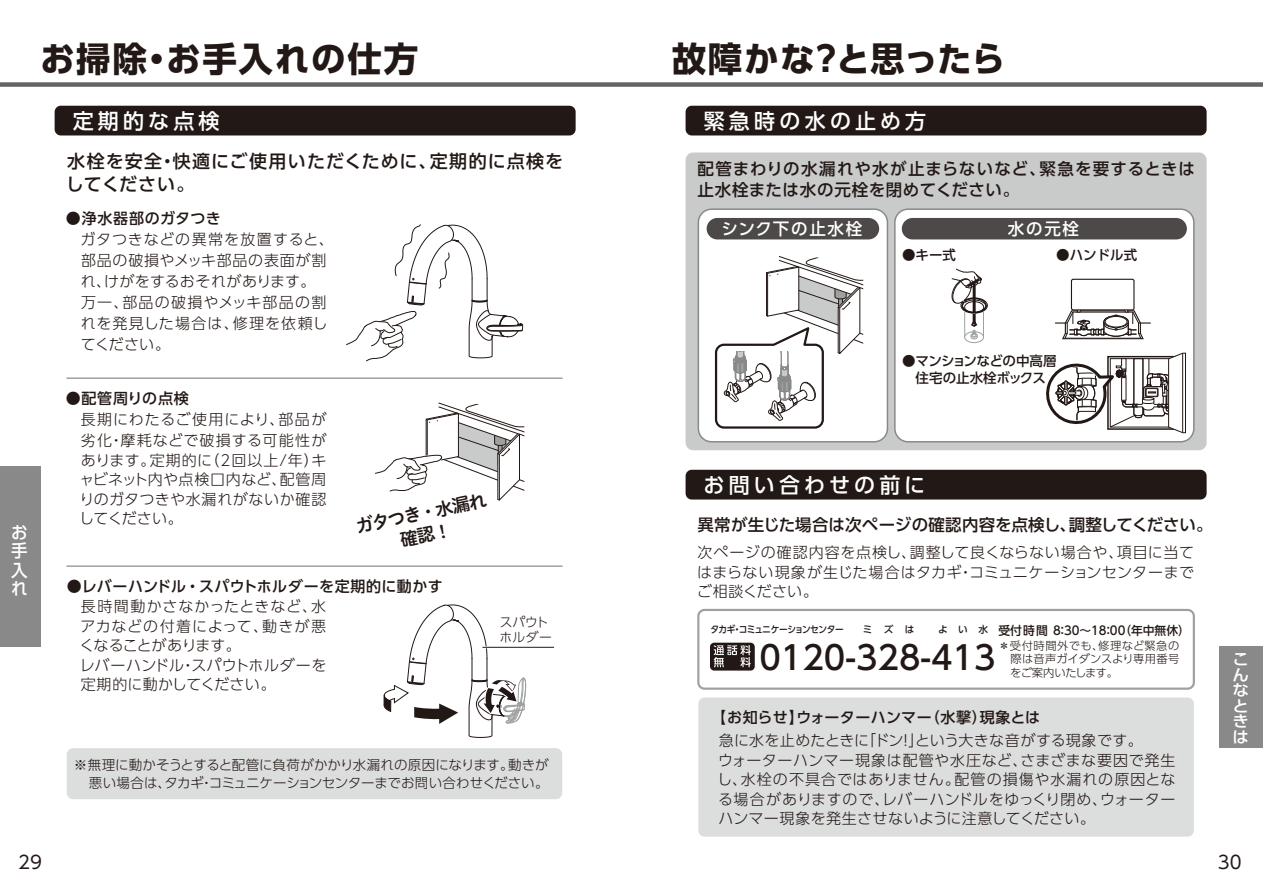
<style>
.page{position:relative;width:1263px;height:892px;background:#fff}
.page>*{position:absolute;margin:0;border:0;box-sizing:border-box;transform-origin:0 0}
.t1{font:700 34.5px "UD Shin Go Pro";letter-spacing:.05em;color:#221815}
.t2{font:700 34.5px "UD Shin Go Pro";color:#221815}
.t3{font:500 32.55px "UD Shin Go Pro";color:#221815}
.t4{font:500 21px "UD Shin Go Pro";letter-spacing:.2em;color:#fff}
.t5{font:500 18px/22.5px "UD Shin Go Pro";letter-spacing:.06em;color:#221815}
.t6{font:18px/22.5px "Hiragino UD Sans R Std N W6";color:#221815;text-align:center}
.t7{font:18px "UD Shin Go Pro";color:#221815}
.t8{font:500 17.4px/18.9px "UD Shin Go Pro";color:#fff;text-align:justify;scale:.95 1}
.t9{font:500 16.5px/21px "UD Shin Go Pro";letter-spacing:.05em;color:#221815}
.t10{font:500 16.5px "UD Shin Go Pro";letter-spacing:.02em;color:#221815}
.t11{font:500 16.5px "UD Shin Go Pro";letter-spacing:.1em;color:#fff}
.t12{font:500 15.9px/15.5px "UD Shin Go Pro";color:#fff;text-align:justify;scale:1.04 1}
.t13{font:300 15px/19.5px "UD Shin Go Pro";letter-spacing:.04em;color:#221815}
.t14{font:500 15px "UD Shin Go Pro";letter-spacing:.025em;color:#221815}
.t15{font:300 15px/21px "UD Shin Go Pro";letter-spacing:.07em;color:#221815}
.t16{font:500 15px "UD Shin Go Pro";letter-spacing:.05em;color:#221815}
.t17{font:300 13.5px/17.2px "UD Shin Go Pro";letter-spacing:-.005em;color:#221815;text-align:right}
.t18{font:500 13.5px/16.2px "UD Shin Go Pro";letter-spacing:-.03em;color:#221815}
.t19{font:500 13.5px "UD Shin Go Pro";color:#221815}
.t20{font:300 12.75px/15px "UD Shin Go Pro";letter-spacing:.01em;color:#221815}
.t21{font:500 12px "UD Shin Go Pro";color:#221815}
.t22{font:300 11.25px/13.5px "UD Shin Go Pro";letter-spacing:.015em;color:#221815;text-align:justify}
.t23{font:500 9.6px "UD Shin Go Pro";letter-spacing:-.045em;color:#221815;scale:.9 1}
.t24{font:500 9.6px "UD Shin Go Pro";letter-spacing:-.045em;color:#221815}
</style>
<div class="page">
<div style="left:0;top:82px;width:1263px;height:5px;background:#656464"></div>
<div style="left:1219px;top:646px;width:44px;height:102px;background:#898989"></div>
<div style="left:0;top:466px;width:41px;height:180px;background:#898989"></div>
<div style="left:698px;top:697px;width:495px;height:139px;background:#dcdddd;border-radius:6px"></div>
<div style="left:685px;top:152px;width:521px;height:298px;background:#c9caca;border-radius:8px"></div>
<div style="left:895px;top:209px;width:298px;height:233px;background:#fff;border-radius:13px"></div>
<div style="left:894px;top:208px;width:300px;height:234px;border:2px solid #898989;border-radius:13px"></div>
<div style="left:698px;top:209px;width:189px;height:233px;background:#fff;border-radius:13px"></div>
<div style="left:697px;top:208px;width:191px;height:234px;border:2px solid #898989;border-radius:13px"></div>
<div style="left:964px;top:331px;width:20px;height:12px;border:1px solid #9fa0a0;border-radius:50%"></div>
<svg style="left:951px;top:268px;width:37px;height:71px"></svg>
<hr style="left:1055px;top:322px;width:95px;height:1px;background:#221815">
<div style="left:1071px;top:279px;width:63px;height:31px;border:1px solid #221815;border-radius:2px"></div>
<svg style="left:1061px;top:308px;width:83px;height:32px"></svg>
<svg style="left:1046px;top:352px;width:140px;height:81px"></svg>
<svg style="left:714px;top:256px;width:149px;height:173px"></svg>
<div style="left:706px;top:218px;width:173px;height:21px;background:#4c4948;border-radius:11px"></div>
<div style="left:902px;top:218px;width:285px;height:21px;background:#4c4948;border-radius:11px"></div>
<div style="left:685px;top:106px;width:521px;height:29px;background:#221815;border-radius:6px"></div>
<div style="left:685px;top:470px;width:521px;height:29px;background:#221815;border-radius:6px"></div>
<div style="left:697px;top:609px;width:498px;height:80px;border:2px solid #9fa0a0;border-radius:6px"></div>
<hr style="left:67px;top:566px;width:495px;height:1px;background:#727171">
<hr style="left:67px;top:378px;width:495px;height:1px;background:#727171">
<div style="left:67px;top:748px;width:495px;height:51px;background:#dcdddd;border-radius:6px"></div>
<div style="left:55px;top:106px;width:520px;height:29px;background:#221815;border-radius:6px"></div>
<svg style="left:346px;top:224px;width:177px;height:138px"></svg>
<svg style="left:375px;top:402px;width:149px;height:99px"></svg>
<svg style="left:383px;top:604px;width:144px;height:134px"></svg>
<hr style="left:482px;top:646px;width:72px;height:2px;background:#fff">
<hr style="left:482px;top:647px;width:72px;height:1px;background:#221815">
<div style="left:710px;top:642px;width:45px;height:28px;background:#221815;border-radius:4px"></div>
<svg style="left:713px;top:645px;width:38px;height:22px"></svg>
<h1 class="t1" style="left:40px;top:30px;width:380px">お掃除・お手入れの仕方</h1>
<h3 class="t4" style="left:73px;top:104px;width:148px">定期的な点検</h3>
<p class="t5" style="left:66px;top:150px;width:499px">水栓を安全・快適にご使用いただくために、定期的に点検をしてください。</p>
<p class="t14" style="left:66px;top:206px;width:156px">●浄水器部のガタつき</p>
<p class="t13" style="left:80px;top:228px;width:255px;line-height:21px">ガタつきなどの異常を放置すると、部品の破損やメッキ部品の表面が割れ、けがをするおそれがあります。万一、部品の破損やメッキ部品の割れを発見した場合は、修理を依頼してください。</p>
<p class="t8" style="left:11px;top:522px;width:19px">お手入れ</p>
<p class="t16" style="left:66px;top:386px;width:124px">●配管周りの点検</p>
<p class="t15" style="left:81px;top:408px;width:247px">長期にわたるご使用により、部品が劣化・摩耗などで破損する可能性が</p>
<p class="t13" style="left:79px;top:449px;width:249px;text-align:justify">あります。定期的に（2回以上/年）キャビネット内や点検口内など、配管周りのガタつきや水漏れがないか確認してください。</p>
<p class="t6" style="left:353px;top:515px;width:135px;rotate:-12deg">ガタつき・水漏れ確認！</p>
<p class="t14" style="left:67px;top:574px;width:378px">●レバーハンドル ・ スパウトホルダーを定期的に動かす</p>
<p class="t13" style="left:80px;top:596px;width:248px">長時間動かさなかったときなど、水アカなどの付着によって、動きが悪くなることがあります。<br>レバーハンドル・スパウトホルダーを定期的に動かしてください。</p>
<p class="t20" style="left:499px;top:614px;width:54px">スパウトホルダー</p>
<p class="t17" style="left:74px;top:756px;width:476px">※無理に動かそうとすると配管に負荷がかかり水漏れの原因になります。動きが悪い場合は、タカギ・コミュニケーションセンターまでお問い合わせください。</p>
<h1 class="t2" style="left:672px;top:30px;width:335px">故障かな？と思ったら</h1>
<h3 class="t4" style="left:703px;top:104px;width:224px">緊急時の水の止め方</h3>
<p class="t9" style="left:697px;top:158px;width:499px">配管まわりの水漏れや水が止まらないなど、緊急を要するときは止水栓または水の元栓を閉めてください。</p>
<p class="t11" style="left:721px;top:215px;width:142px">シンク下の止水栓</p>
<p class="t11" style="left:1008px;top:215px;width:73px">水の元栓</p>
<p class="t19" style="left:902px;top:244px;width:55px">●キー式</p>
<p class="t19" style="left:1056px;top:244px;width:82px">●ハンドル式</p>
<p class="t18" style="left:902px;top:353px;width:156px">●マンションなどの中高層　住宅の止水栓ボックス</p>
<h3 class="t4" style="left:703px;top:468px;width:223px">お問い合わせの前に</h3>
<p class="t10" style="left:697px;top:512px;width:516px">異常が生じた場合は次ページの確認内容を点検し、調整してください。</p>
<p class="t13" style="left:697px;top:542px;width:499px;text-align:justify">次ページの確認内容を点検し、調整して良くならない場合や、項目に当てはまらない現象が生じた場合はタカギ・コミュニケーションセンターまでご相談ください。</p>
<p class="t23" style="left:710px;top:622px;width:150px">タカギ・コミュニケーションセンター</p>
<p class="t24" style="left:863px;top:622px;width:53px">ミズは</p>
<p class="t21" style="left:938px;top:621px;width:253px"><sup>よ</sup> <sup>い</sup> <sup>水</sup> 受付時間 8：30～18：00（年中無休）</p>
<p class="t22" style="left:1010px;top:638px;width:171px;text-indent:-12px">＊受付時間外でも、修理など緊急の際は音声ガイダンスより専用番号をご案内いたします。</p>
<h2 class="t3" style="left:759px;top:631px;width:238px">0120-328-413</h2>
<p class="t14" style="left:711px;top:705px;width:330px">【お知らせ】ウォーターハンマー（水撃）現象とは</p>
<p class="t13" style="left:717px;top:730px;width:460px">急に水を止めたときに「ドン！」という大きな音がする現象です。<br>ウォーターハンマー現象は配管や水圧など、さまざまな要因で発生し、水栓の不具合ではありません。配管の損傷や水漏れの原因となる場合がありますので、レバーハンドルをゆっくり閉め、ウォーターハンマー現象を発生させないように注意してください。</p>
<p class="t12" style="left:1232px;top:651px;width:17px">こんなときは</p>
<p class="t7" style="left:18px;top:847px;width:25px">29</p>
<p class="t7" style="left:1218px;top:847px;width:25px">30</p>
</div>
